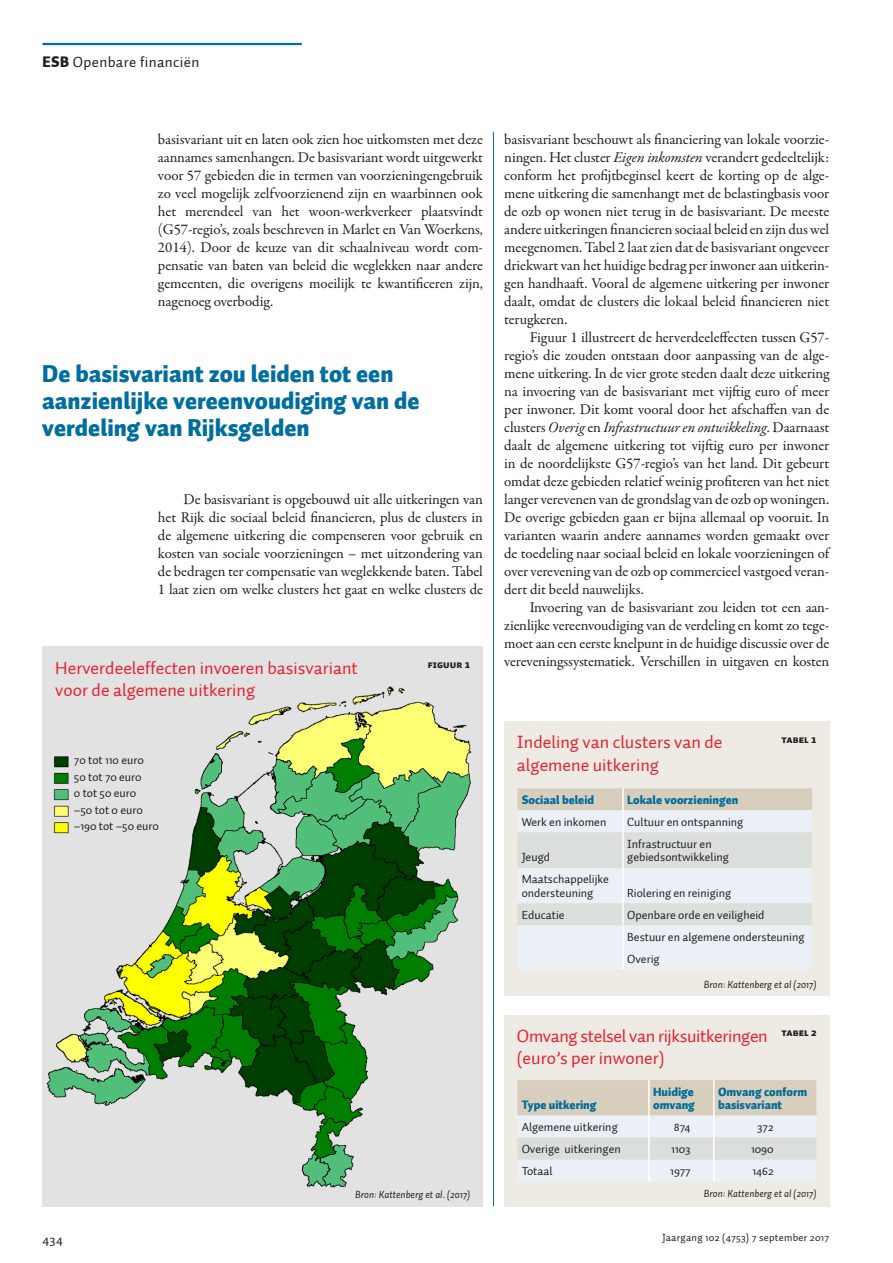
<style>
.page{position:relative;width:893px;height:1263px;background:#fff}
.page>*{position:absolute;margin:0;border:0;box-sizing:border-box;transform-origin:0 0}
.STRE_Streamer{font:900 24px/27px "Auto 1";color:#006e9f}
.KDK1_FiguurKop{font:18px "Auto 1";color:#e62130}
.KDK1_FiguurKop-2{font:18px/22.5px "Auto 1";letter-spacing:-.02em;color:#e62130}
.PLAT_VervolgAlinea{font:15px/18px "Garamond Premr Pro";letter-spacing:-.01em;color:#231f20;text-align:justify}
.PLAT_EersteAlinea{font:15px/18px "Garamond Premr Pro";letter-spacing:-.005em;color:#231f20;text-align:justify}
.t1{font:15px "Auto 1";letter-spacing:.025em;color:#231f20}
.t2{font:13.5px "Auto 1";color:#231f20}
.TBPT_TabelTekst{font:12px/13.5px "Auto 1";color:#231f20}
.TBKP_TabelKop{font:900 12px/13.5px "Auto 1";color:#006c98}
.KDPT_KaderBron{font:italic 10.5px "Auto 1";color:#231f20}
.t3{font:10.5px "Auto 1";letter-spacing:.025em;color:#231f20}
.KDK2_Figuurnummer{font:10.5px "Auto 1 Black Sm Cp";color:#231f20}
.s1{font-weight:900}
.s2{font-style:italic}
</style>
<div class="page">
<hr style="left:43px;top:43px;width:259px;height:2px;background:#006e9f">
<hr style="left:493px;top:132px;width:1px;height:1074px;background:#006e9f">
<img style="left:43px;top:647px;width:440px;height:559px">
<div style="left:504px;top:1015px;width:325px;height:191px;background:#edebe3"></div>
<div style="left:504px;top:722px;width:325px;height:274px;background:#edebe3"></div>
<div style="left:517px;top:788px;width:295px;height:22px;background:#d8cebe"></div>
<div style="left:518px;top:811px;width:294px;height:158px;background:#ebf0f6"></div>
<svg style="left:517px;top:832px;width:295px;height:93px;background:#e0e5e5"></svg>
<hr style="left:622px;top:788px;width:2px;height:22px;background:#fff">
<hr style="left:622px;top:810px;width:2px;height:22px;background:#fff">
<hr style="left:622px;top:832px;width:2px;height:36px;background:#fff">
<hr style="left:622px;top:868px;width:2px;height:35px;background:#fff">
<hr style="left:622px;top:903px;width:2px;height:22px;background:#fff">
<hr style="left:622px;top:925px;width:2px;height:22px;background:#fff">
<hr style="left:622px;top:947px;width:2px;height:22px;background:#fff">
<svg style="left:517px;top:1080px;width:299px;height:101px;background:#e0e0dc"></svg>
<p class="t1" style="left:43px;top:53px;width:158px"><span class="s1">ESB</span> Openbare financiën</p>
<p class="PLAT_EersteAlinea" style="left:158px;top:131px;width:327px">basisvariant uit en laten ook zien hoe uitkomsten met deze aannames samenhangen. De basisvariant wordt uitgewerkt voor 57 gebieden die in termen van voorzieningengebruik zo veel mogelijk zelfvoorzienend zijn en waarbinnen ook het merendeel van het woon-werkverkeer plaatsvindt (G57-regio’s, zoals beschreven in Marlet en Van Woerkens, 2014). Door de keuze van dit schaalniveau wordt com&shy;pensatie van baten van beleid die weglekken naar andere gemeenten, die overigens moeilijk te kwantificeren zijn, nagenoeg overbodig.</p>
<p class="STRE_Streamer" style="left:42px;top:361px;width:379px">De basisvariant zou leiden tot een aanzienlijke vereenvoudiging van de verdeling van Rijksgelden</p>
<p class="PLAT_VervolgAlinea" style="left:158px;top:491px;width:327px;text-indent:26px">De basisvariant is opgebouwd uit alle uitkeringen van het Rijk die sociaal beleid financieren, plus de clusters in de algemene uitkering die compenseren voor gebruik en kosten van sociale voorzieningen – met uitzondering van de bedragen ter compensatie van weglekkende baten. Tabel 1 laat zien om welke clusters het gaat en welke clusters de</p>
<p class="KDK1_FiguurKop" style="left:55px;top:656px;width:304px">Herverdeeleffecten invoeren basisvariant</p>
<p class="KDK1_FiguurKop" style="left:55px;top:679px;width:201px">voor de algemene uitkering</p>
<p class="TBPT_TabelTekst" style="left:74px;top:754px;width:71px">70 tot 110 eur0</p>
<p class="TBPT_TabelTekst" style="left:74px;top:770px;width:69px">50 tot 70 eur0</p>
<p class="TBPT_TabelTekst" style="left:74px;top:787px;width:64px">0 tot 50 eur0</p>
<p class="TBPT_TabelTekst" style="left:74px;top:803px;width:70px">–50 tot 0 eur0</p>
<p class="TBPT_TabelTekst" style="left:74px;top:820px;width:87px">–190 tot –50 eur0</p>
<p class="KDK2_Figuurnummer" style="left:428px;top:658px;width:44px">FIGUUR 1</p>
<p class="KDPT_KaderBron" style="left:355px;top:1187px;width:117px">Bron: Kattenberg et al. (2017)</p>
<p class="PLAT_VervolgAlinea" style="left:504px;top:131px;width:327px">basisvariant beschouwt als financiering van lokale voorzie&shy;ningen. Het cluster <span class="s2">Eigen inkomsten</span> verandert gedeeltelijk: conform het profijtbeginsel keert de korting op de alge&shy;mene uitkering die samenhangt met de belastingbasis voor de ozb op wonen niet terug in de basisvariant. De meeste andere uitkeringen financieren sociaal beleid en zijn dus wel meegenomen. Tabel 2 laat zien dat de basisvariant ongeveer driekwart van het huidige bedrag per inwoner aan uitkerin&shy;gen handhaaft. Vooral de algemene uitkering per inwoner daalt, omdat de clusters die lokaal beleid financieren niet terugkeren.</p>
<p class="PLAT_VervolgAlinea" style="left:504px;top:329px;width:327px;text-indent:26px">Figuur 1 illustreert de herverdeeleffecten tussen G57- regio’s die zouden ontstaan door aanpassing van de alge&shy;mene uitkering. In de vier grote steden daalt deze uitkering na invoering van de basisvariant met vijftig euro of meer per inwoner. Dit komt vooral door het afschaffen van de clusters <span class="s2">Overig</span> en <span class="s2">Infrastructuur en ontwikkeling</span>. Daarnaast daalt de algemene uitkering tot vijftig euro per inwoner in de noordelijkste G57-regio’s van het land. Dit gebeurt omdat deze gebieden relatief weinig profiteren van het niet langer verevenen van de grondslag van de ozb op woningen.<br>De overige gebieden gaan er bijna allemaal op vooruit. In varianten waarin andere aannames worden gemaakt over de toedeling naar sociaal beleid en lokale voorzieningen of over verevening van de ozb op commercieel vastgoed veran&shy;dert dit beeld nauwelijks.</p>
<p class="PLAT_VervolgAlinea" style="left:504px;top:599px;width:327px;text-indent:26px">Invoering van de basisvariant zou leiden tot een aan&shy;zienlijke vereenvoudiging van de verdeling en komt zo tege&shy;moet aan een eerste knelpunt in de huidige discussie over de vereveningssystematiek. Verschillen in uitgaven en kosten</p>
<p class="KDK1_FiguurKop" style="left:517px;top:731px;width:207px">Indeling van clusters van de</p>
<p class="KDK1_FiguurKop" style="left:517px;top:754px;width:144px">algemene uitkering</p>
<p class="TBKP_TabelKop" style="left:522px;top:793px;width:74px">Sociaal beleid</p>
<p class="TBKP_TabelKop" style="left:627px;top:793px;width:113px">Lokale voorzieningen</p>
<p class="TBPT_TabelTekst" style="left:522px;top:815px;width:86px">Werk en inkomen</p>
<p class="TBPT_TabelTekst" style="left:627px;top:815px;width:118px">Cultuur en ontspanning</p>
<p class="TBPT_TabelTekst" style="left:522px;top:851px;width:30px">Jeugd</p>
<p class="TBPT_TabelTekst" style="left:627px;top:837px;width:103px">Infrastructuur en gebiedsontwikkeling</p>
<p class="TBPT_TabelTekst" style="left:522px;top:873px;width:89px">Maatschappelijke ondersteuning</p>
<p class="TBPT_TabelTekst" style="left:627px;top:886px;width:105px">Riolering en reiniging</p>
<p class="KDK2_Figuurnummer" style="left:782px;top:733px;width:36px">TABEL 1</p>
<p class="TBPT_TabelTekst" style="left:522px;top:908px;width:44px">Educatie</p>
<p class="TBPT_TabelTekst" style="left:627px;top:908px;width:139px">Openbare orde en veiligheid</p>
<p class="TBPT_TabelTekst" style="left:627px;top:930px;width:179px">Bestuur en algemene ondersteuning</p>
<p class="TBPT_TabelTekst" style="left:627px;top:952px;width:34px">Overig</p>
<p class="KDPT_KaderBron" style="left:704px;top:977px;width:114px">Bron: Kattenberg et al (2017)</p>
<p class="KDK1_FiguurKop-2" style="left:517px;top:1024px;width:252px">Omvang stelsel van rijksuitkeringen (euro’s per inwoner)</p>
<p class="KDK2_Figuurnummer" style="left:782px;top:1026px;width:36px">TABEL 2</p>
<p class="TBKP_TabelKop" style="left:522px;top:1099px;width:76px">Type uitkering</p>
<p class="TBKP_TabelKop" style="left:653px;top:1085px;width:43px">Huidige omvang</p>
<p class="TBKP_TabelKop" style="left:718px;top:1085px;width:91px">Omvang conform basisvariant</p>
<p class="TBPT_TabelTekst" style="left:522px;top:1120px;width:98px">Algemene uitkering</p>
<p class="TBPT_TabelTekst" style="left:674px;top:1120px;width:18px">874</p>
<p class="TBPT_TabelTekst" style="left:757px;top:1120px;width:18px">372</p>
<p class="TBPT_TabelTekst" style="left:522px;top:1142px;width:101px">Overige uitkeringen</p>
<p class="TBPT_TabelTekst" style="left:671px;top:1142px;width:21px">1103</p>
<p class="TBPT_TabelTekst" style="left:751px;top:1142px;width:24px">1090</p>
<p class="TBPT_TabelTekst" style="left:522px;top:1164px;width:32px">Totaal</p>
<p class="TBPT_TabelTekst" style="left:670px;top:1164px;width:22px">1977</p>
<p class="TBPT_TabelTekst" style="left:752px;top:1164px;width:23px">1462</p>
<p class="KDPT_KaderBron" style="left:704px;top:1187px;width:114px">Bron: Kattenberg et al (2017)</p>
<p class="t2" style="left:43px;top:1231px;width:22px">434</p>
<p class="t3" style="left:662px;top:1231px;width:169px">Jaargang 102 (4753) 7 september 2017</p>
</div>
